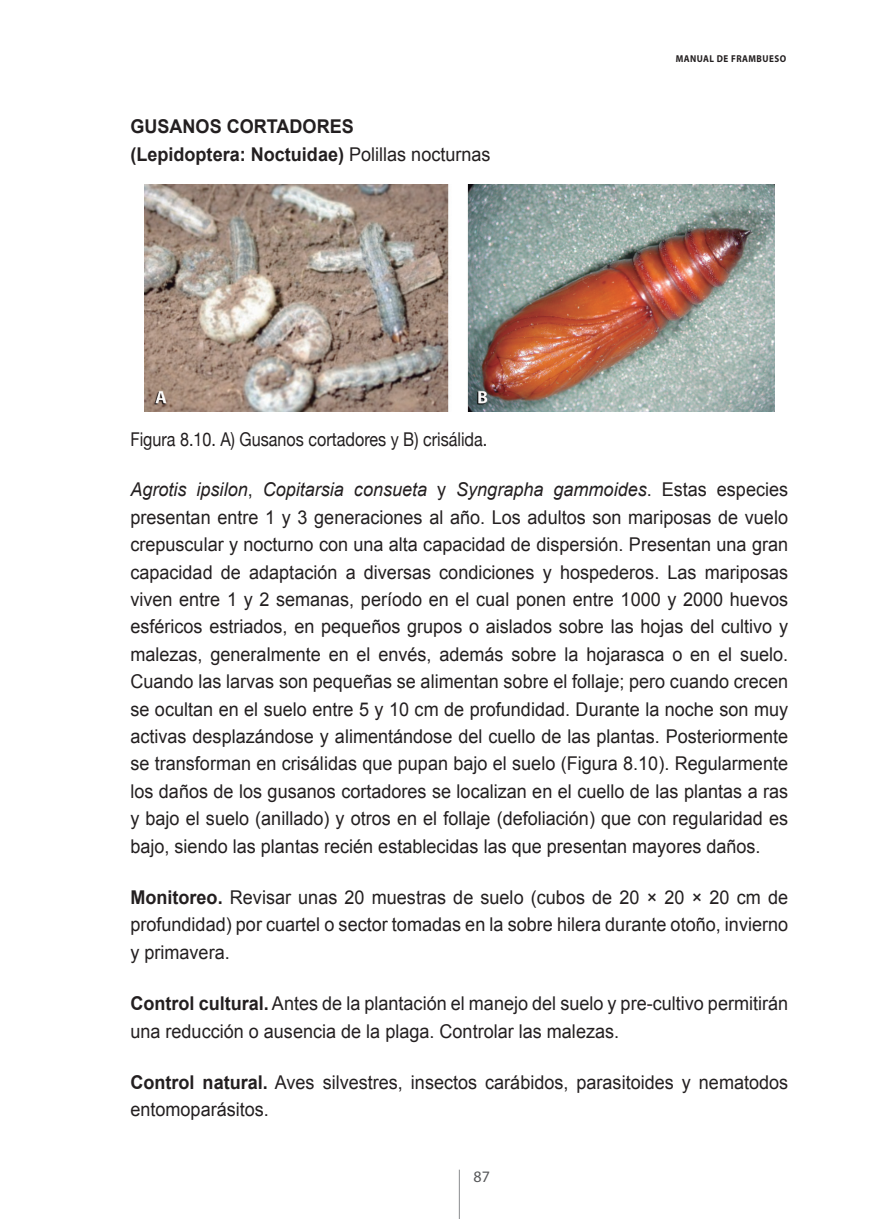
<style>
.page{position:relative;width:879px;height:1219px;background:#fff}
.page>*{position:absolute;margin:0;border:0;box-sizing:border-box;transform-origin:0 0}
.t1{font:19px/27.4px "Arial";color:#231f20;text-align:justify;scale:.95 1}
.t2{font:700 19px/28px "Arial";color:#231f20;scale:.95 1}
.t3{font:19px "Helvetica Neue";color:#231f20;scale:.85 1}
.t4{font:16px "Myriad Pro";color:#57585a}
.t5{font:700 10px "Myriad Pro";letter-spacing:.05em;color:#231f20;scale:.9 1}
.s1{font-weight:400}
.s2{font-style:italic}
.s3{font-weight:700}
</style>
<div class="page">
<hr style="left:459px;top:1170px;width:1px;height:49px;background:#8a8c8f">
<img style="left:144px;top:184px;width:630px;height:227px">
<p class="t2" style="left:130px;top:113px;width:381px">GUSANOS CORTADORES<br>(Lepidoptera: Noctuidae) <span class="s1">Polillas nocturnas</span></p>
<p class="t3" style="left:130px;top:428px;width:421px">Figura 8.10. A) Gusanos cortadores y B) crisálida.</p>
<p class="t5" style="left:676px;top:52px;width:124px">MANUAL DE FRAMBUESO</p>
<p class="t1" style="left:130px;top:476px;width:694px"><span class="s2">Agrotis ipsilon</span>, <span class="s2">Copitarsia consueta</span> y <span class="s2">Syngrapha gammoides</span>. Estas especies presentan entre 1 y 3 generaciones al año. Los adultos son mariposas de vuelo crepuscular y nocturno con una alta capacidad de dispersión. Presentan una gran capacidad de adaptación a diversas condiciones y hospederos. Las mariposas viven entre 1 y 2 semanas, período en el cual ponen entre 1000 y 2000 huevos esféricos estriados, en pequeños grupos o aislados sobre las hojas del cultivo y malezas, generalmente en el envés, además sobre la hojarasca o en el suelo.<br>Cuando las larvas son pequeñas se alimentan sobre el follaje; pero cuando crecen se ocultan en el suelo entre 5 y 10 cm de profundidad. Durante la noche son muy activas desplazándose y alimentándose del cuello de las plantas. Posteriormente se transforman en crisálidas que pupan bajo el suelo (Figura 8.10). Regularmente los daños de los gusanos cortadores se localizan en el cuello de las plantas a ras y bajo el suelo (anillado) y otros en el follaje (defoliación) que con regularidad es bajo, siendo las plantas recién establecidas las que presentan mayores daños.</p>
<p class="t1" style="left:130px;top:884px;width:694px"><span class="s3">Monitoreo.</span> Revisar unas 20 muestras de suelo (cubos de 20 × 20 × 20 cm de profundidad) por cuartel o sector tomadas en la sobre hilera durante otoño, invierno y primavera.</p>
<p class="t1" style="left:130px;top:990px;width:694px"><span class="s3">Control cultural.</span> Antes de la plantación el manejo del suelo y pre-cultivo permitirán una reducción o ausencia de la plaga. Controlar las malezas.</p>
<p class="t1" style="left:130px;top:1069px;width:694px"><span class="s3">Control natural.</span> Aves silvestres, insectos carábidos, parasitoides y nematodos entomoparásitos.</p>
<p class="t4" style="left:473px;top:1166px;width:18px">87</p>
</div>
